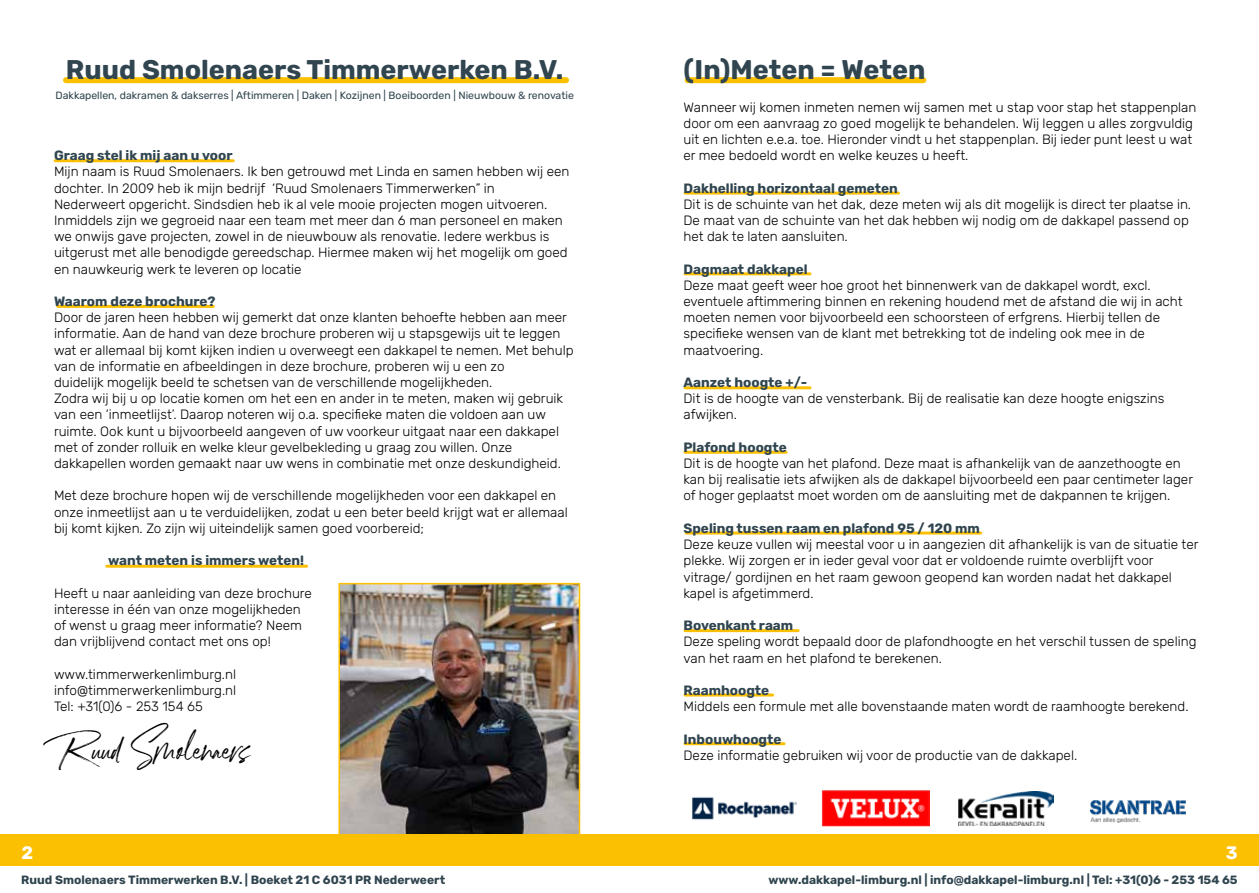
<style>
.page{position:relative;width:1259px;height:893px;background:#fff}
.page>*{position:absolute;margin:0;border:0;box-sizing:border-box;transform-origin:0 0}
.t1{font:33px "Marquette";color:#000}
.t2{font:700 27px "Rubik";color:#30454f}
.t3{font:700 18px "Rubik";color:#fff}
.t4{font:300 13.5px/16.2px "Rubik";color:#000}
.t5{font:700 13.5px "Rubik";color:#30454f}
.t6{font:700 12px "Rubik";color:#30454f}
.t7{font:10.5px "Rubik";color:#30454f}
</style>
<div class="page">
<img style="left:690px;top:797px;width:108px;height:38px">
<img style="left:821px;top:790px;width:108px;height:37px">
<img style="left:959px;top:791px;width:94px;height:35px">
<img style="left:1090px;top:801px;width:95px;height:22px">
<hr style="left:107px;top:565px;width:200px;height:3px;background:#fcc002">
<hr style="left:685px;top:192px;width:213px;height:3px;background:#fcc002">
<hr style="left:685px;top:272px;width:125px;height:3px;background:#fcc002">
<hr style="left:685px;top:386px;width:125px;height:3px;background:#fcc002">
<hr style="left:685px;top:451px;width:101px;height:3px;background:#fcc002">
<hr style="left:686px;top:531px;width:294px;height:3px;background:#fcc002">
<hr style="left:685px;top:629px;width:113px;height:3px;background:#fcc002">
<hr style="left:685px;top:693px;width:87px;height:3px;background:#fcc002">
<hr style="left:685px;top:742px;width:99px;height:3px;background:#fcc002">
<div style="left:687px;top:77px;width:236px;height:6px;background:#fcc002"></div>
<div style="left:66px;top:77px;width:500px;height:6px;background:#fcc002"></div>
<hr style="left:55px;top:159px;width:178px;height:3px;background:#fcc002">
<hr style="left:58px;top:305px;width:155px;height:3px;background:#fcc002">
<img style="left:341px;top:586px;width:236px;height:249px">
<div style="left:338px;top:583px;width:242px;height:257px;border:2px solid #fcc002"></div>
<div style="left:0;top:835px;width:1259px;height:31px;background:#fcc002"></div>
<h2 class="t2" style="left:66px;top:54px;width:499px">Ruud Smolenaers Timmerwerken B.V.</h2>
<p class="t7" style="left:56px;top:88px;width:520px">Dakkapellen, dakramen &amp; dakserres | Aftimmeren | Daken | Kozijnen | Boeiboorden | Nieuwbouw &amp; renovatie</p>
<p class="t5" style="left:54px;top:148px;width:180px">Graag stel ik mij aan u voor</p>
<p class="t4" style="left:54px;top:164px;width:517px">Mijn naam is Ruud Smolenaers. Ik ben getrouwd met Linda en samen hebben wij een dochter. In 2009 heb ik mijn bedrijf ‘Ruud Smolenaers Timmerwerken” in Nederweert opgericht. Sindsdien heb ik al vele mooie projecten mogen uitvoeren.<br>Inmiddels zijn we gegroeid naar een team met meer dan 6 man personeel en maken we onwijs gave projecten, zowel in de nieuwbouw als renovatie. Iedere werkbus is uitgerust met alle benodigde gereedschap. Hiermee maken wij het mogelijk om goed en nauwkeurig werk te leveren op locatie</p>
<p class="t5" style="left:54px;top:293px;width:163px">Waarom deze brochure?</p>
<p class="t4" style="left:54px;top:310px;width:521px">Door de jaren heen hebben wij gemerkt dat onze klanten behoefte hebben aan meer informatie. Aan de hand van deze brochure proberen wij u stapsgewijs uit te leggen wat er allemaal bij komt kijken indien u overweegt een dakkapel te nemen. Met behulp van de informatie en afbeeldingen in deze brochure, proberen wij u een zo<br>duidelijk mogelijk beeld te schetsen van de verschillende mogelijkheden.<br>Zodra wij bij u op locatie komen om het een en ander in te meten, maken wij gebruik van een ‘inmeetlijst’. Daarop noteren wij o.a. specifieke maten die voldoen aan uw ruimte. Ook kunt u bijvoorbeeld aangeven of uw voorkeur uitgaat naar een dakkapel met of zonder rolluik en welke kleur gevelbekleding u graag zou willen. Onze dakkapellen worden gemaakt naar uw wens in combinatie met onze deskundigheid.</p>
<p class="t4" style="left:54px;top:488px;width:515px">Met deze brochure hopen wij de verschillende mogelijkheden voor een dakkapel en onze inmeetlijst aan u te verduidelijken, zodat u een beter beeld krijgt wat er allemaal bij komt kijken. Zo zijn wij uiteindelijk samen goed voorbereid;</p>
<p class="t5" style="left:108px;top:553px;width:198px">want meten is immers weten!</p>
<p class="t4" style="left:54px;top:585px;width:259px">Heeft u naar aanleiding van deze brochure interesse in één van onze mogelijkheden of wenst u graag meer informatie? Neem dan vrijblijvend contact met ons op!</p>
<p class="t4" style="left:54px;top:666px;width:184px;text-align:justify">www.timmerwerkenlimburg.nl info@timmerwerkenlimburg.nl Tel: +31(0)6 - 253 154 65</p>
<h1 class="t1" style="left:54px;top:727px;width:198px">Ruud Smolenaers</h1>
<h3 class="t3" style="left:22px;top:842px;width:13px">2</h3>
<h2 class="t2" style="left:683px;top:54px;width:243px">(In)Meten = Weten</h2>
<p class="t4" style="left:683px;top:99px;width:514px">Wanneer wij komen inmeten nemen wij samen met u stap voor stap het stappenplan door om een aanvraag zo goed mogelijk te behandelen. Wij leggen u alles zorgvuldig uit en lichten e.e.a. toe. Hieronder vindt u het stappenplan. Bij ieder punt leest u wat er mee bedoeld wordt en welke keuzes u heeft.</p>
<p class="t5" style="left:683px;top:180px;width:216px">Dakhelling horizontaal gemeten</p>
<p class="t4" style="left:683px;top:197px;width:509px">Dit is de schuinte van het dak, deze meten wij als dit mogelijk is direct ter plaatse in.<br>De maat van de schuinte van het dak hebben wij nodig om de dakkapel passend op het dak te laten aansluiten.</p>
<p class="t5" style="left:683px;top:261px;width:126px">Dagmaat dakkapel</p>
<p class="t4" style="left:683px;top:278px;width:500px">Deze maat geeft weer hoe groot het binnenwerk van de dakkapel wordt, excl. eventuele aftimmering binnen en rekening houdend met de afstand die wij in acht moeten nemen voor bijvoorbeeld een schoorsteen of erfgrens. Hierbij tellen de specifieke wensen van de klant met betrekking tot de indeling ook mee in de maatvoering.</p>
<p class="t5" style="left:683px;top:374px;width:125px">Aanzet hoogte +/-</p>
<p class="t4" style="left:683px;top:391px;width:482px">Dit is de hoogte van de vensterbank. Bij de realisatie kan deze hoogte enigszins afwijken.</p>
<p class="t5" style="left:683px;top:439px;width:105px">Plafond hoogte</p>
<p class="t4" style="left:683px;top:456px;width:511px">Dit is de hoogte van het plafond. Deze maat is afhankelijk van de aanzethoogte en kan bij realisatie iets afwijken als de dakkapel bijvoorbeeld een paar centimeter lager of hoger geplaatst moet worden om de aansluiting met de dakpannen te krijgen.</p>
<p class="t5" style="left:683px;top:520px;width:298px">Speling tussen raam en plafond 95 / 120 mm</p>
<p class="t4" style="left:683px;top:537px;width:516px">Deze keuze vullen wij meestal voor u in aangezien dit afhankelijk is van de situatie ter plekke. Wij zorgen er in ieder geval voor dat er voldoende ruimte overblijft voor vitrage/ gordijnen en het raam gewoon geopend kan worden nadat het dakkapel kapel is afgetimmerd.</p>
<p class="t5" style="left:683px;top:617px;width:111px">Bovenkant raam</p>
<p class="t4" style="left:683px;top:634px;width:514px">Deze speling wordt bepaald door de plafondhoogte en het verschil tussen de speling van het raam en het plafond te berekenen.</p>
<p class="t5" style="left:683px;top:682px;width:87px">Raamhoogte</p>
<p class="t4" style="left:683px;top:699px;width:506px">Middels een formule met alle bovenstaande maten wordt de raamhoogte berekend.</p>
<p class="t5" style="left:683px;top:731px;width:99px">Inbouwhoogte</p>
<p class="t4" style="left:683px;top:747px;width:395px">Deze informatie gebruiken wij voor de productie van de dakkapel.</p>
<h3 class="t3" style="left:1225px;top:842px;width:13px">3</h3>
<p class="t6" style="left:21px;top:873px;width:425px">Ruud Smolenaers Timmerwerken B.V. | Boeket 21 C 6031 PR Nederweert</p>
<p class="t6" style="left:768px;top:873px;width:471px">www.dakkapel-limburg.nl | info@dakkapel-limburg.nl | Tel: +31(0)6 - 253 154 65</p>
</div>
